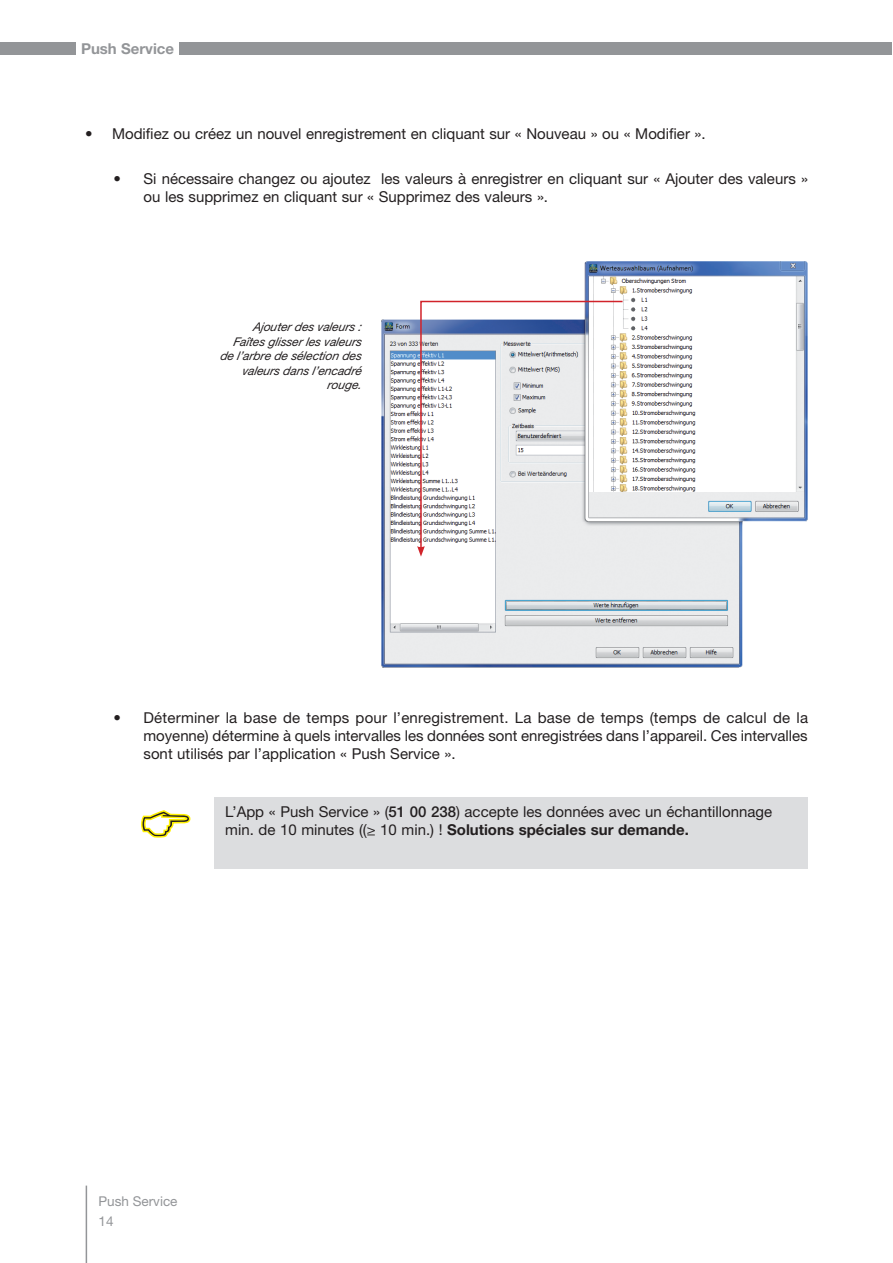
<style>
.page{position:relative;width:893px;height:1263px;background:#fff}
.page>*{position:absolute;margin:0;border:0;box-sizing:border-box;transform-origin:0 0}
.t1{font:15px/18px "Helvetica Neue LT";color:#231f20}
.t2{font:700 15px "Helvetica Neue LT";color:#939598}
.t3{font:13.5px/19.5px "Helvetica Neue LT";color:#939598}
.t4{font:italic 12px/14.4px "Helvetica Neue LT";color:#231f20;text-align:right}
.s1{font-weight:500}
.s2{font-weight:700}
</style>
<div class="page">
<div style="left:179px;top:43px;width:713px;height:12px;background:#939598"></div>
<div style="left:0;top:43px;width:75px;height:12px;background:#939598"></div>
<hr style="left:86px;top:1185px;width:1px;height:78px;background:#939598">
<img style="left:381px;top:261px;width:427px;height:406px">
<svg style="left:419px;top:300px;width:205px;height:250px"></svg>
<svg style="left:417px;top:546px;width:8px;height:11px"></svg>
<div style="left:214px;top:797px;width:594px;height:71px;background:#dcdddf"></div>
<svg style="left:141px;top:810px;width:50px;height:28px"></svg>
<p class="t2" style="left:81px;top:40px;width:95px">Push Service</p>
<p class="t1" style="left:85px;top:125px;width:622px">• Modifiez ou créez un nouvel enregistrement en cliquant sur « Nouveau » ou « Modifier ».</p>
<p class="t1" style="left:144px;top:169px;width:666px;text-indent:-30px">• Si nécessaire changez ou ajoutez les valeurs à enregistrer en cliquant sur « Ajouter des valeurs » ou les supprimez en cliquant sur « Supprimez des valeurs ».</p>
<p class="t4" style="left:220px;top:320px;width:145px">Ajouter des valeurs :<br>Faîtes glisser les valeurs de l’arbre de sélection des valeurs dans l’encadré rouge.</p>
<p class="t1" style="left:144px;top:708px;width:666px;text-align:justify;text-indent:-30px">• Déterminer la base de temps pour l’enregistrement. La base de temps (temps de calcul de la moyenne) détermine à quels intervalles les données sont enregistrées dans l’appareil. Ces intervalles sont utilisés par l’application « Push Service ».</p>
<p class="t1" style="left:225px;top:802px;width:548px">L’App « Push Service » (<span class="s1">51 00 238</span>) accepte les données avec un échantillonnage min. de 10 minutes ((≥ 10 min.) ! <span class="s2">Solutions spéciales sur demande.</span></p>
<p class="t3" style="left:99px;top:1192px;width:81px">Push Service<br>14</p>
</div>
